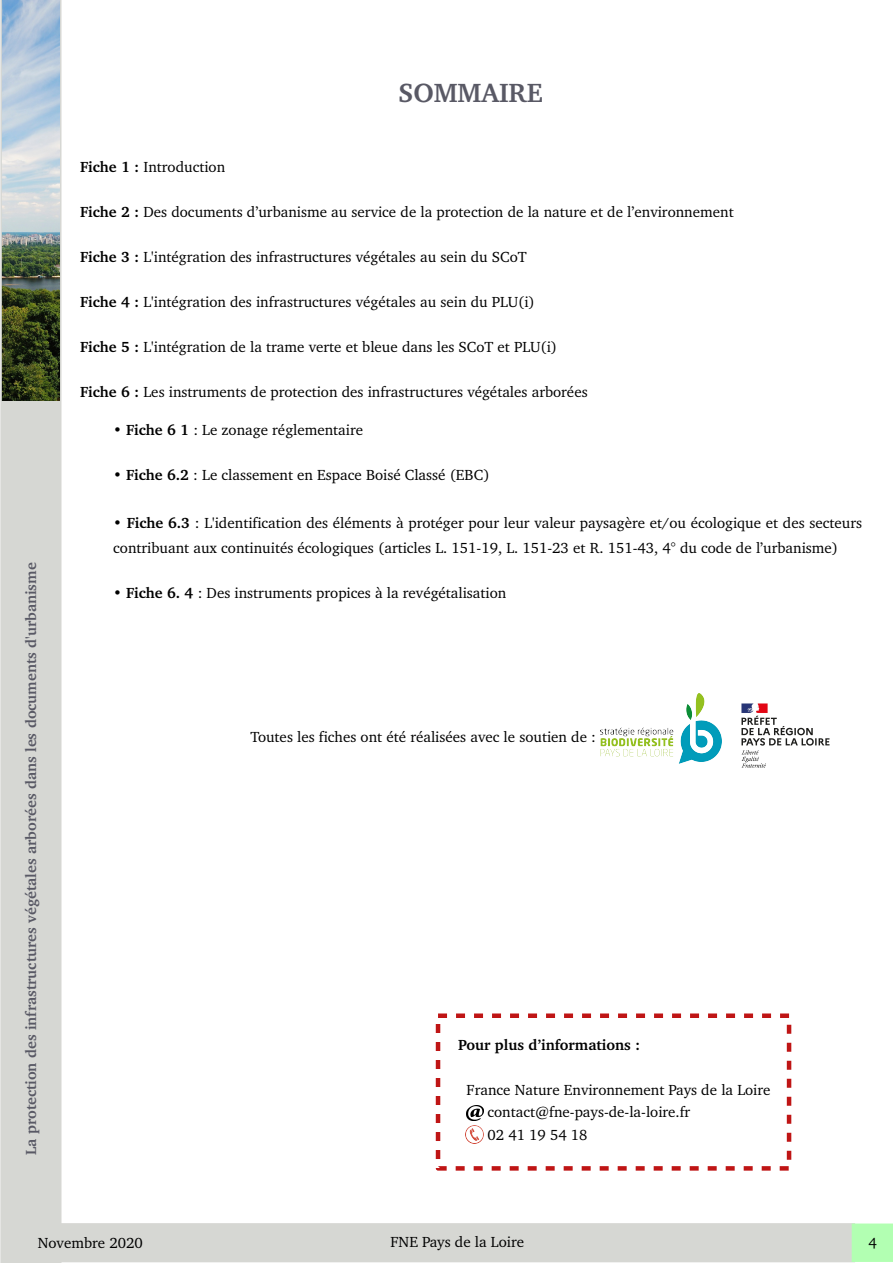
<style>
.page{position:relative;width:893px;height:1263px;background:#fff}
.page>*{position:absolute;margin:0;border:0;box-sizing:border-box;transform-origin:0 0}
.t1{font:700 27px "Charter BT";color:#595965}
.t2{font:15px/22.5px "Charter BT";color:#000}
.t3{font:700 15px "Charter BT";color:#595965}
.t4{font:700 15px "Charter BT";color:#000}
.s1{font-weight:700}
</style>
<div class="page">
<svg style="left:0;top:0;width:62px;height:1263px"></svg>
<div style="left:436px;top:1013px;width:355px;height:157px;border:4px dashed #bf1515"></div>
<img style="left:466px;top:1106px;width:17px;height:14px">
<img style="left:466px;top:1125px;width:18px;height:18px">
<div style="left:61px;top:1224px;width:793px;height:37px;background:#d6d7d3"></div>
<div style="left:60px;top:1223px;width:795px;height:39px;border:2px solid #d6d7d3"></div>
<div style="left:852px;top:1224px;width:41px;height:37px;background:#b2ffb2"></div>
<div style="left:852px;top:1223px;width:41px;height:39px;border:2px solid #b2ffb2"></div>
<img style="left:601px;top:694px;width:120px;height:69px">
<img style="left:741px;top:703px;width:89px;height:65px">
<h1 class="t1" style="left:398px;top:82px;width:146px">SOMMAIRE</h1>
<p class="t3" style="left:25px;top:1155px;width:594px;rotate:-90deg">La protection des infrastructures végétales arborées dans les documents d'urbanisme</p>
<p class="t2" style="left:80px;top:157px;width:146px"><span class="s1">Fiche 1 :</span> Introduction</p>
<p class="t2" style="left:80px;top:202px;width:655px"><span class="s1">Fiche 2 :</span> Des documents d’urbanisme au service de la protection de la nature et de l’environnement</p>
<p class="t2" style="left:80px;top:247px;width:448px"><span class="s1">Fiche 3 :</span> L'intégration des infrastructures végétales au sein du SCoT</p>
<p class="t2" style="left:80px;top:292px;width:456px"><span class="s1">Fiche 4 :</span> L'intégration des infrastructures végétales au sein du PLU(i)</p>
<p class="t2" style="left:80px;top:337px;width:478px"><span class="s1">Fiche 5 :</span> L'intégration de la trame verte et bleue dans les SCoT et PLU(i)</p>
<p class="t2" style="left:80px;top:382px;width:509px"><span class="s1">Fiche 6 :</span> Les instruments de protection des infrastructures végétales arborées</p>
<p class="t2" style="left:113px;top:419px;width:251px">• <span class="s1">Fiche 6 1</span> : Le zonage réglementaire</p>
<p class="t2" style="left:113px;top:464px;width:378px">• <span class="s1">Fiche 6.2</span> : Le classement en Espace Boisé Classé (EBC)</p>
<p class="t2" style="left:113px;top:511px;width:750px;line-height:25.5px">• <span class="s1">Fiche 6.3</span> : L'identification des éléments à protéger pour leur valeur paysagère et/ou écologique et des secteurs contribuant aux continuités écologiques (articles L. 151-19, L. 151-23 et R. 151-43, 4° du code de l’urbanisme)</p>
<p class="t2" style="left:113px;top:583px;width:395px">• <span class="s1">Fiche 6. 4</span> : Des instruments propices à la revégétalisation</p>
<p class="t2" style="left:250px;top:727px;width:347px">Toutes les fiches ont été réalisées avec le soutien de :</p>
<p class="t4" style="left:458px;top:1038px;width:184px">Pour plus d’informations :</p>
<p class="t2" style="left:487px;top:1079px;width:285px;text-indent:-21px">France Nature Environnement Pays de la Loire contact@fne-pays-de-la-loire.fr<br>02 41 19 54 18</p>
<p class="t2" style="left:38px;top:1233px;width:106px">Novembre 2020</p>
<p class="t2" style="left:391px;top:1232px;width:135px">FNE Pays de la Loire</p>
<p class="t2" style="left:868px;top:1232px;width:10px">4</p>
</div>
